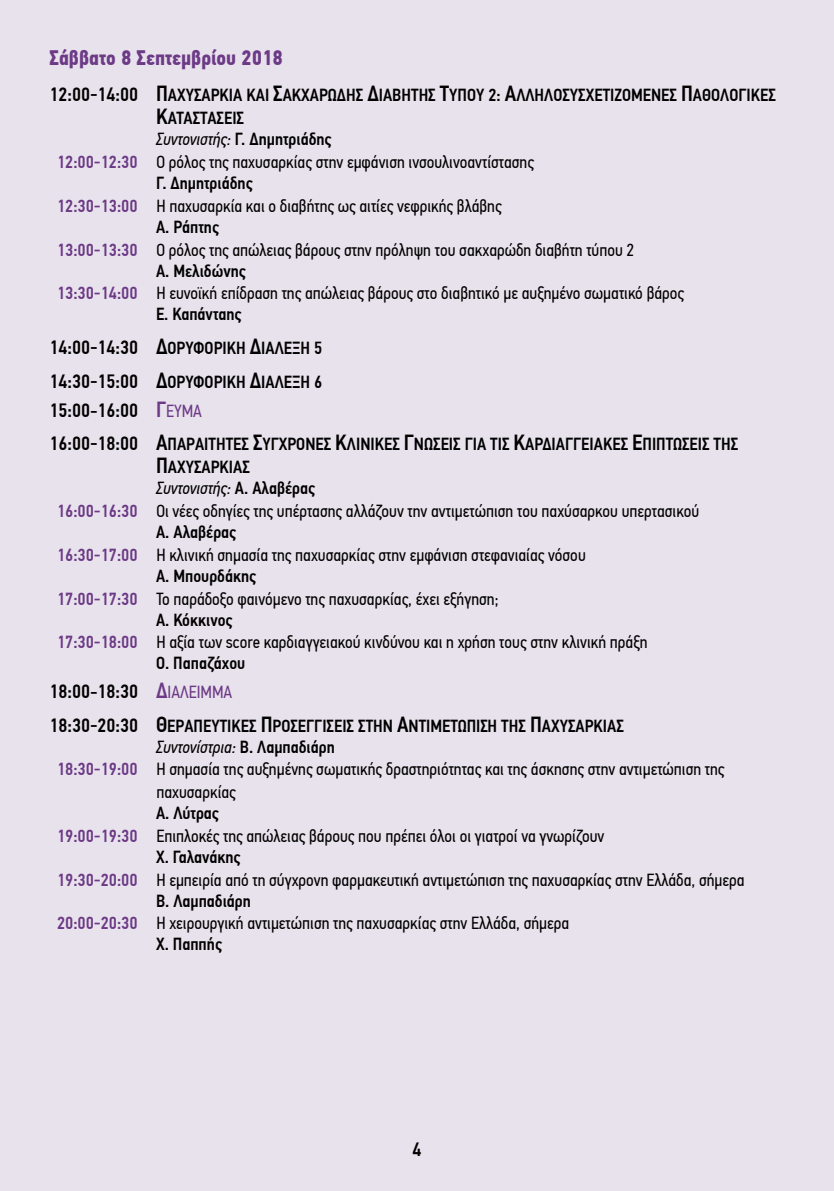
<style>
.page{position:relative;width:834px;height:1191px;background:#fff}
.page>*{position:absolute;margin:0;border:0;box-sizing:border-box;transform-origin:0 0}
.t1{font:700 21px "PF Din Text Cond Pro";color:#6c3a86}
.t2{font:500 19.25px "PF Din Text Cond Pro";color:#000}
.t3{font:17.5px/22.8px "PF Din Text Cond Pro";color:#000}
.t4{font:500 17.5px/22.8px "PF Din Text Cond Pro";color:#000}
.s1{font-size:19.25px}
.s2{font-size:21.88px}
.s3{font-style:italic}
.s4{font-weight:500}
.s5{font-weight:500;color:#6c3a86}
.s6{font-size:21.88px;color:#6c3a86}
.s7{font-weight:400;font-size:17.5px;color:#6c3a86}
.s8{font-weight:400;font-style:italic}
</style>
<div class="page">
<div style="left:0;top:0;width:833px;height:1191px;background:#e8e2ec"></div>
<p class="t1" style="left:50px;top:45px;width:234px">Σάββατο 8 Σεπτεμβρίου 2018</p>
<p class="t4" style="left:156px;top:84px;width:621px;text-indent:-106px"><span class="s1">12:00-14:00</span> <span class="s2">Π</span>ΑΧΥΣΑΡΚΊΑ ΚΑΙ <span class="s2">Σ</span>ΑΚΧΑΡΏΔΗΣ <span class="s2">Δ</span>ΙΑΒΉΤΗΣ <span class="s2">Τ</span>ΎΠΟΥ 2: <span class="s2">Α</span>ΛΛΗΛΟΣΥΣΧΕΤΙΖΌΜΕΝΕΣ <span class="s2">Π</span>ΑΘΟΛΟΓΙΚΈΣ<br><span class="s2">Κ</span>ΑΤΑΣΤΆΣΕΙ Σ</p>
<p class="t3" style="left:57px;top:128px;width:478px;text-indent:99px"><span class="s3">Συντονιστής:</span> <span class="s4">Γ. Δημητριάδης<br></span><span class="s5">12:00-12:30</span> Ο ρόλος της παχυσαρκίας στην εμφάνιση ινσουλινοαντίστασης</p>
<p class="t3" style="left:57px;top:172px;width:446px;text-indent:99px"><span class="s4">Γ. Δημητριάδης<br></span><span class="s5">12:30-13:00</span> Η παχυσαρκία και ο διαβήτης ως αιτίες νεφρικής βλάβης</p>
<p class="t3" style="left:57px;top:215px;width:578px;text-indent:99px"><span class="s4">Α. Ράπτης<br></span><span class="s5">13:00-13:30</span> Ο ρόλος της απώλειας βάρους στην πρόληψη του σακχαρώδη διαβήτη τύπου 2</p>
<p class="t3" style="left:57px;top:259px;width:628px;text-indent:99px"><span class="s4">Α. Μελιδώνης<br></span><span class="s5">13:30-14:00</span> Η ευνοϊκή επίδραση της απώλειας βάρους στο διαβητικό με αυξημένο σωματικό βάρος</p>
<p class="t4" style="left:50px;top:297px;width:274px;line-height:33.9px;text-indent:106px">Ε. Καπάνταης<br><span class="s1">14:00-14:30</span> <span class="s2">Δ</span>ΟΡΥΦΟΡΙΚΉ <span class="s2">Δ</span>ΙΆΛΕΞΗ 5<br><span class="s1">14:30-15:00</span> <span class="s2">Δ</span>ΟΡΥΦΟΡΙΚΉ <span class="s2">Δ</span>ΙΆΛΕΞΗ 6</p>
<p class="t2" style="left:50px;top:398px;width:154px">15:00-16:00 <span class="s6">Γ</span><span class="s7">ΕΥΜΑ</span></p>
<p class="t4" style="left:156px;top:433px;width:583px;text-indent:-106px"><span class="s1">16:00-18:00</span> <span class="s2">Α</span>ΠΑΡΑΊΤΗΤΕΣ <span class="s2">Σ</span>ΎΓΧΡΟΝΕΣ <span class="s2">Κ</span>ΛΙΝΙΚΈΣ <span class="s2">Γ</span>ΝΏΣΕΙΣ ΓΙΑ ΤΙΣ <span class="s2">Κ</span>ΑΡΔΙΑΓΓΕΙΑΚΈΣ <span class="s2">Ε</span>ΠΙΠΤΏΣΕΙΣ ΤΗΣ<br><span class="s2">Π</span>ΑΧΥΣΑΡΚΊΑΣ</p>
<p class="t3" style="left:57px;top:477px;width:643px;text-indent:99px"><span class="s3">Συντονιστής:</span> <span class="s4">Α. Αλαβέρας<br></span><span class="s5">16:00-16:30</span> Οι νέες οδηγίες της υπέρτασης αλλάζουν την αντιμετώπιση του παχύσαρκου υπερτασικού</p>
<p class="t3" style="left:57px;top:520px;width:530px;text-indent:99px"><span class="s4">Α. Αλαβέρας<br></span><span class="s5">16:30-17:00</span> Η κλινική σημασία της παχυσαρκίας στην εμφάνιση στεφανιαίας νόσου</p>
<p class="t3" style="left:57px;top:564px;width:443px;text-indent:99px"><span class="s4">Α. Μπουρδάκης<br></span><span class="s5">17:00-17:30</span> Το παράδοξο φαινόμενο της παχυσαρκίας, έχει εξήγηση;</p>
<p class="t3" style="left:57px;top:608px;width:592px;text-indent:99px"><span class="s4">Α. Κόκκινος<br></span><span class="s5">17:30-18:00</span> Η αξία των score καρδιαγγειακού κινδύνου και η χρήση τους στην κλινική πράξη</p>
<p class="t4" style="left:156px;top:652px;width:91px">Ο. Παπαζάχου</p>
<p class="t2" style="left:50px;top:679px;width:184px">18:00-18:30 <span class="s6">Δ</span><span class="s7">ΙΑΛΕΙΜΜΑ</span></p>
<p class="t4" style="left:156px;top:715px;width:469px;line-height:21px;text-indent:-106px"><span class="s1">18:30-20:30</span> <span class="s2">Θ</span>ΕΡΑΠΕΥΤΙΚΈΣ <span class="s2">Π</span>ΡΟΣΕΓΓΊΣΕΙΣ ΣΤΗΝ <span class="s2">Α</span>ΝΤΙΜΕΤΏΠΙΣΗ ΤΗΣ <span class="s2">Π</span>ΑΧΥΣΑΡΚΊΑΣ<br><span class="s8">Συντονίστρια:</span> Β. Λαμπαδιάρη</p>
<p class="t3" style="left:156px;top:758px;width:569px;text-indent:-99px"><span class="s5">18:30-19:00</span> Η σημασία της αυξημένης σωματικής δραστηριότητας και της άσκησης στην αντιμετώπιση της παχυσαρκίας</p>
<p class="t3" style="left:57px;top:802px;width:548px;text-indent:99px"><span class="s4">Α. Λύτρας<br></span><span class="s5">19:00-19:30</span> Επιπλοκές της απώλειας βάρους που πρέπει όλοι οι γιατροί να γνωρίζουν</p>
<p class="t3" style="left:57px;top:845px;width:689px;text-indent:99px"><span class="s4">Χ. Γαλανάκης<br></span><span class="s5">19:30-20:00</span> Η εμπειρία από τη σύγχρονη φαρμακευτική αντιμετώπιση της παχυσαρκίας στην Ελλάδα, σήμερα</p>
<p class="t3" style="left:57px;top:889px;width:513px;text-indent:99px"><span class="s4">Β. Λαμπαδιάρη<br></span><span class="s5">20:00-20:30</span> Η χειρουργική αντιμετώπιση της παχυσαρκίας στην Ελλάδα, σήμερα</p>
<p class="t4" style="left:156px;top:933px;width:68px">X. Παππής</p>
<p class="t2" style="left:412px;top:1137px;width:10px">4</p>
</div>
